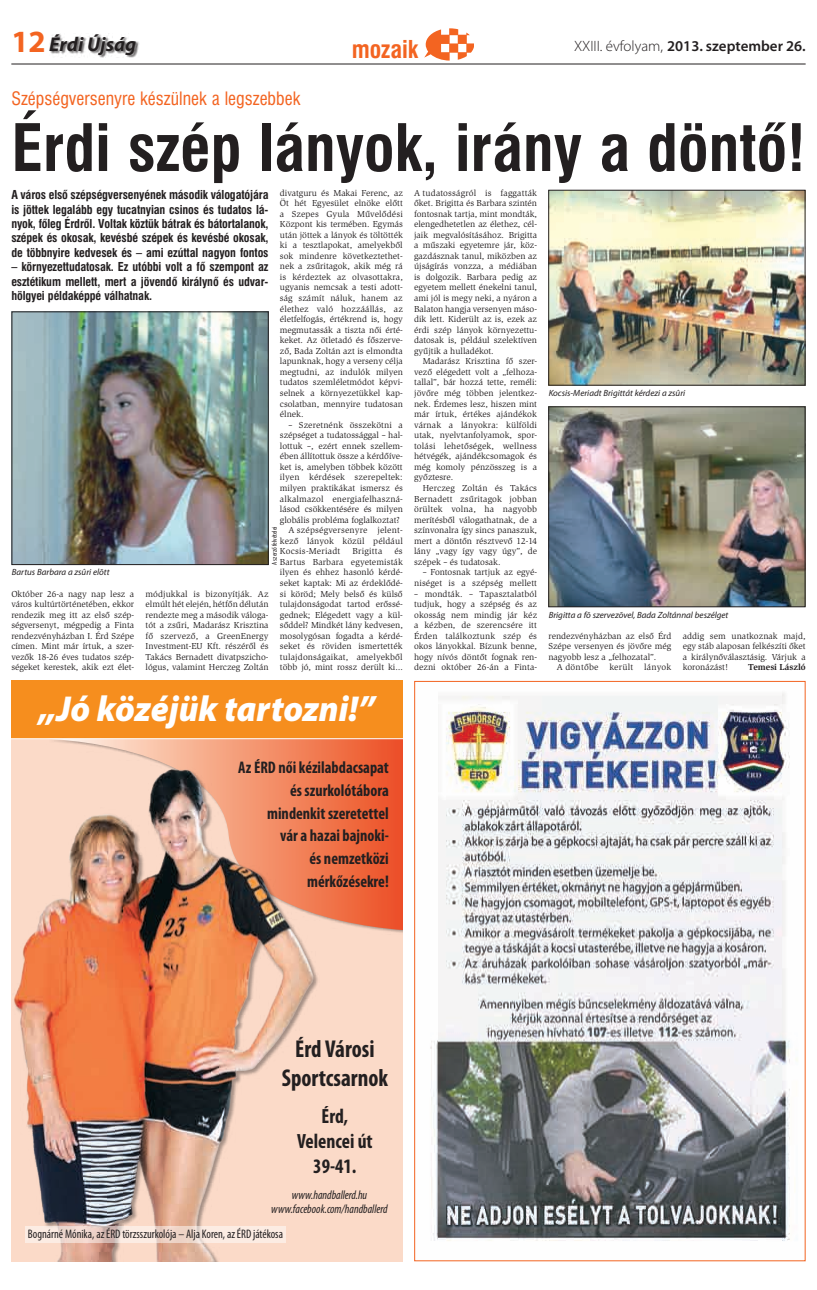
<style>
.page{position:relative;width:817px;height:1290px;background:#fff}
.page>*{position:absolute;margin:0;border:0;box-sizing:border-box;transform-origin:0 0}
.Cím{font:63.6px "H Helvetica Cnd nibi Bold";color:#231f20}
.t1{font:italic 900 36.2px "Myriad Pro";color:#fff;scale:.95 1}
.t2{font:700 31px "Myriad Pro";color:#f36421}
.t3{font:700 condensed 24.4px/29.3px "Myriad Pro";color:#231f20;text-align:center;scale:.95 1}
.t4{font:24px "H Helvetica Cnd nibi Bold";color:#f36421}
.t5{font:700 condensed 20.7px/24.8px "Myriad Pro";color:#231f20;text-align:center;scale:.95 1}
.t6{font:italic 700 20px "Myriad Pro";color:#231f20}
.Felcím{font:18px "H Helvetica Cnd nibi";color:#f36421}
.t7{font:700 condensed 16.9px/22.7px "Myriad Pro";color:#231f20;text-align:right;scale:.95 1}
.t8{font:600 15px "Myriad Pro";color:#231f20}
.t9{font:condensed 12.4px "Myriad Pro";color:#231f20;scale:.95 1}
.t10{font:italic condensed 12.4px/14.9px "Myriad Pro";color:#231f20;text-align:center;scale:.95 1}
.Lead{font:12px/14.4px "H Helvetica Cnd nibi Bold";letter-spacing:-.01em;color:#231f20;text-align:justify}
.Body{font:9px/10.6px "Slimbach TCE";color:#231f20;text-align:justify}
.Body_tompa{font:9px/10.6px "Slimbach TCE";color:#231f20;text-align:justify}
.Kepala{font:italic 9px "Myriad Pro";color:#231f20}
.Body-2{font:9px "Slimbach TCE";letter-spacing:.025em;color:#231f20}
.Body-3{font:700 9px "Slimbach TCE";color:#231f20}
.Body-4{font:9px "Slimbach TCE";letter-spacing:.03em;color:#231f20}
.Fotos{font:condensed 7px "Myriad Pro";color:#231f20}
.s1{font-weight:300}
</style>
<div class="page">
<div style="left:49px;top:33px;width:90px;height:25px;background:#231f20;opacity:.65"></div>
<hr style="left:11px;top:64px;width:794px;height:1px;background:#231f20">
<div style="left:11px;top:681px;width:392px;height:580px;background:#fbdac8"></div>
<div style="left:11px;top:681px;width:392px;height:57px;background:#f68e1e"></div>
<svg style="left:46px;top:739px;width:357px;height:191px;background:#f0805b"></svg>
<hr style="left:11px;top:738px;width:392px;height:1px;background:#fff">
<div style="left:12px;top:767px;width:307px;height:494px;background:#231f20;opacity:.4"></div>
<img style="left:168px;top:768px;width:40px;height:52px">
<svg style="left:25px;top:1226px;width:261px;height:16px;fill:#fcece3"></svg>
<img style="left:430px;top:693px;width:368px;height:548px">
<img style="left:14px;top:314px;width:252px;height:249px">
<div style="left:12px;top:312px;width:256px;height:253px;border:1px solid #231f20"></div>
<img style="left:550px;top:192px;width:253px;height:191px">
<div style="left:548px;top:190px;width:257px;height:195px;border:1px solid #231f20"></div>
<img style="left:550px;top:408px;width:253px;height:197px">
<div style="left:548px;top:406px;width:257px;height:201px;border:1px solid #231f20"></div>
<svg style="left:424px;top:28px;width:50px;height:33px"></svg>
<p class="t2" style="left:11px;top:21px;width:36px">12</p>
<p class="t6" style="left:49px;top:31px;width:89px">Érdi Újság</p>
<p class="t8" style="left:574px;top:36px;width:233px"><span class="s1">XXIII. évfolyam,</span> 2013. szeptember 26.</p>
<p class="t4" style="left:352px;top:34px;width:68px">mozaik</p>
<p class="Felcím" style="left:11px;top:87px;width:290px">Szépségversenyre készülnek a legszebbek</p>
<p class="Cím" style="left:11px;top:110px;width:795px">Érd-i szép lányok, irány a döntõ!</p>
<p class="Lead" style="left:11px;top:188px;width:259px">A város elsõ szépségversenyének másod ik válogatójára is jöttek legalább egy tucatnyian csinos és tudatos lá&shy;nyok, fõleg Érd rõl. Voltak köztük bátrak és bátortalanok, szépek és okosak, kevésbé szépek és kevésbé okosak, de többnyire kedvesek és – ami ezúttal nagyon fontos</p>
<p class="Lead" style="left:11px;top:260px;width:259px">– környezettud atosak. Ez utóbbi volt a fõ szempont az esztétikum mellett, mert a jövendõ királynõ és udvar&shy;hölgyei példaképpé válhatnak.</p>
<p class="Body" style="left:414px;top:187px;width:124px">A tudatosságról is faggatták őket. Brigitta és Barbara szintén fontosnak tartja, mint mondták, elengedhetetlen az élethez, cél&shy;jaik megvalósításához. Brigitta a mûszaki egyetemre jár, köz&shy;gazdásznak tanul, miközben az újságírás vonzza, a médiában is dolgozik. Barbara pedig az egyetem mellett énekelni tanul, ami jól is megy neki, a nyáron a Balaton hangja versenyen máso&shy;dik lett. Kiderült az is, ezek az érdi szép lányok környezettu&shy;datosak is, például szelektíven gyûjtik a hulladékot.</p>
<p class="Body" style="left:414px;top:356px;width:124px;text-indent:9px">Madarász Krisztina fő szer&shy;vező elégedett volt a „felhoza&shy;tallal”, bár hozzá tette, reméli: jövőre még többen jelentkez&shy;nek. Érdemes lesz, hiszen mint már írtuk, értékes ajándékok várnak a lányokra: külföldi utak, nyelvtanfolyamok, spor&shy;tolási lehetőségek, wellness hétvégék, ajándékcsomagok és még komoly pénzösszeg is a győztesre.</p>
<p class="Body" style="left:414px;top:483px;width:124px;text-indent:9px">Herczeg Zoltán és Takács Bernadett zsûritagok jobban örültek volna, ha nagyobb merítésből válogathatnak, de a színvonalra így sincs panaszuk, mert a döntőn résztvevő 12-14 lány „vagy így vagy úgy”, de szépek – és tudatosak.</p>
<p class="Body" style="left:414px;top:567px;width:124px;text-align:right">– Fontosnak tartjuk az egyé&shy;niséget is a szépség mellett</p>
<p class="Body" style="left:414px;top:588px;width:124px">– mondták. – Tapasztalatból tudjuk, hogy a szépség és az okosság nem mindig jár kéz a kézben, de szerencsére itt Érden találkoztunk szép és okos lányokkal. Bízunk benne, hogy nívós döntőt fognak ren&shy;dezni október 26-án a Finta-</p>
<p class="Body_tompa" style="left:280px;top:187px;width:124px">divatguru és Makai Ferenc, az Öt hét Egyesület elnöke előtt a Szepes Gyula Mûvelődési Központ kis termében. Egymás után jöttek a lányok és töltötték ki a tesztlapokat, amelyekből sok mindenre következtethet&shy;nek a zsûritagok, akik még rá is kérdeztek az olvasottakra, ugyanis nemcsak a testi adott&shy;ság számít náluk, hanem az élethez való hozzáállás, az életfelfogás, értékrend is, hogy megmutassák a tiszta női érté&shy;keket. Az ötletadó és főszerve&shy;ző, Bada Zoltán azt is elmondta lapunknak, hogy a verseny célja megtudni, az indulók milyen tudatos szemléletmódot képvi&shy;selnek a környezetükkel kap&shy;csolatban, mennyire tudatosan élnek.</p>
<p class="Body" style="left:280px;top:419px;width:124px;text-indent:9px">– Szeretnénk összekötni a szépséget a tudatossággal – hal&shy;lottuk –, ezért ennek szellem&shy;ében állítottuk össze a kérdőíve&shy;ket is, amelyben többek között ilyen kérdések szerepeltek: milyen praktikákat ismersz és alkalmazol energiafelhaszná&shy;lásod csökkentésére és milyen globális probléma foglalkoztat?</p>
<p class="Body" style="left:280px;top:525px;width:124px;text-indent:9px">A szépségversenyre jelent&shy;kező lányok közül például Kocsis-Meriadt</p>
<p class="Kepala" style="left:548px;top:387px;width:138px">Kocsis-Meriadt Brigittát kérdezi a zsûri</p>
<p class="Fotos" style="left:270px;top:565px;width:40px;rotate:-90deg">A szerző felvételei</p>
<p class="Body" style="left:280px;top:546px;width:124px;text-indent:114px">és Bartus Barbara egyetemisták ilyen és ehhez hasonló kérdé&shy;seket kaptak: Mi az érdeklődé&shy;si köröd; Mely belső és külső tulajdonságodat tartod erőssé&shy;gednek; Elégedett vagy a kül&shy;sőddel? Mindkét lány kedvesen, mosolygósan fogadta a kérdé&shy;seket és röviden ismertették tulajdonságaikat, amelyekből több jó, mint rossz derült ki…</p>
<p class="Body-4" style="left:352px;top:546px;width:32px">Brigitta</p>
<p class="Kepala" style="left:12px;top:567px;width:99px">Bartus Barbara a zsûri elõtt</p>
<p class="Body_tompa" style="left:11px;top:588px;width:124px">Október 26-a nagy nap lesz a város kultúrtörténetében, ekkor rendezik meg itt az első szép&shy;ségversenyt, mégpedig a Finta rendezvényházban I. Érd Szépe címen. Mint már írtuk, a szer&shy;vezők 18-26 éves tudatos szép&shy;ségeket kerestek, akik ezt élet-</p>
<p class="Body_tompa" style="left:146px;top:588px;width:124px">módjukkal is bizonyítják. Az elmúlt hét elején, hétfőn délután rendezte meg a második váloga&shy;tót a zsûri, Madarász Krisztina fő szervező, a GreenEnergy Investment-EU Kft. részéről és Takács Bernadett divatpszicho&shy;lógus, valamint Herczeg Zoltán</p>
<p class="Kepala" style="left:548px;top:609px;width:181px">Brigitta a fõ szervezõvel, Bada Zoltánnal beszélget</p>
<p class="Body" style="left:548px;top:630px;width:124px">rendezvényházban az első Érd Szépe versenyen és jövőre még nagyobb lesz a „felhozatal”.</p>
<p class="Body-2" style="left:557px;top:662px;width:116px">A döntőbe került lányok</p>
<p class="Body" style="left:682px;top:630px;width:124px">addig sem unatkoznak majd, egy stáb alaposan felkészíti őket a királynőválasztásig. Várjuk a koronázást!</p>
<p class="Body-3" style="left:748px;top:662px;width:59px">Temesi László</p>
<p class="t1" style="left:39px;top:684px;width:355px">„Jó közéjük tartozni!”</p>
<p class="t7" style="left:238px;top:756px;width:160px">Az ÉRD női kézilabdacsapat és szurkolótábora mindenkit szeretettel<br>vár a hazai bajnoki-<br>és nemzetközi mérkőzésekre!</p>
<p class="t3" style="left:282px;top:1033px;width:113px">Érd Városi<br>Sportcsarnok</p>
<p class="t5" style="left:297px;top:1103px;width:81px">Érd,<br>Velencei út<br>39-41.</p>
<p class="t10" style="left:271px;top:1187px;width:124px">www.handballerd.hu www.facebook.com/handballerd</p>
<p class="t9" style="left:28px;top:1227px;width:270px">Bognárné Mónika, az ÉRD törzsszurkolója – Alja Koren, az ÉRD játékosa</p>
</div>
